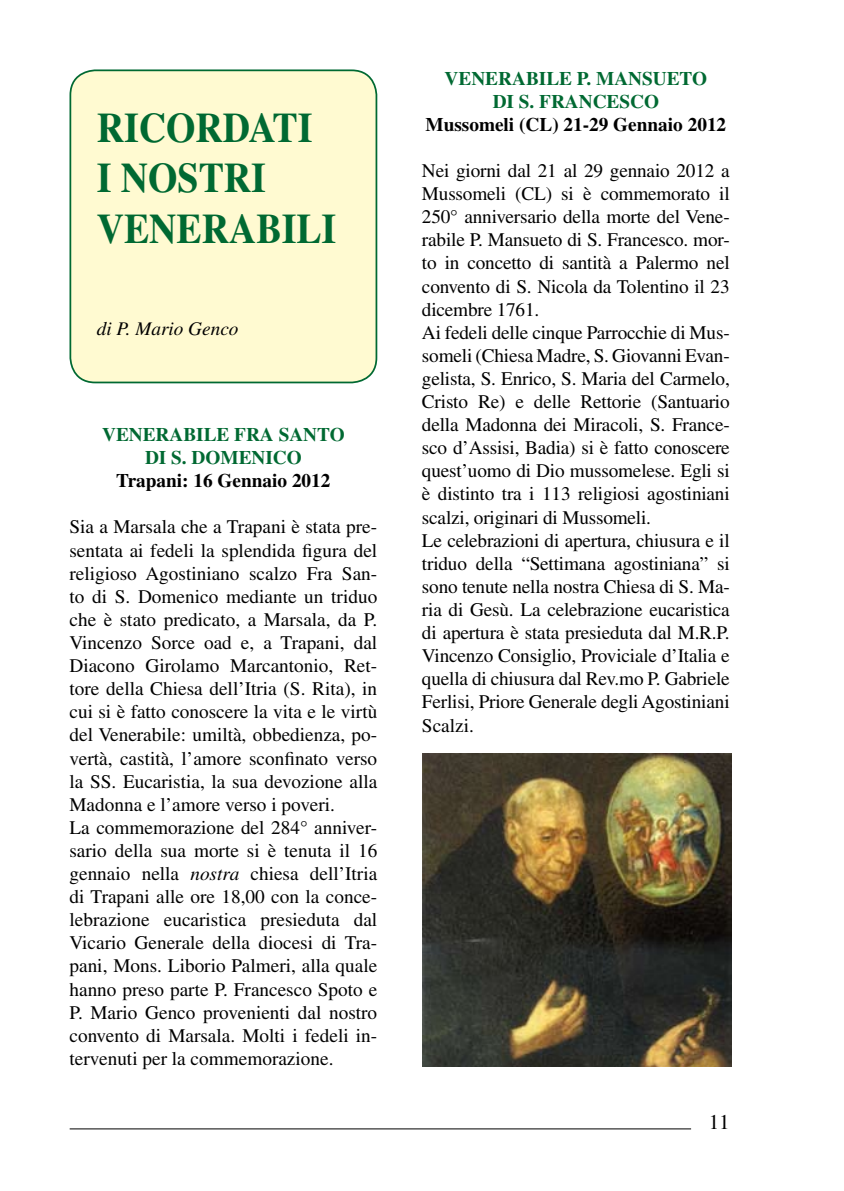
<style>
.page{position:relative;width:844px;height:1191px;background:#fff}
.page>*{position:absolute;margin:0;border:0;box-sizing:border-box;transform-origin:0 0}
.t1{font:700 42px/50.4px "Times";color:#006932;scale:.9 1}
.t2{font:21px "Times";color:#000}
.t3{font:19.25px/23.1px "Times";letter-spacing:-.01em;color:#000}
.t4{font:700 19.25px/23.1px "Times";color:#006932;text-align:center}
.t5{font:700 19.25px "Times";color:#000}
.t6{font:italic 19.25px "Times";color:#000}
.s1{font-style:italic}
</style>
<div class="page">
<div style="left:70px;top:70px;width:306px;height:312px;background:#fffad1;border-radius:25px"></div>
<div style="left:69px;top:69px;width:308px;height:314px;border:2px solid #006932;border-radius:25px"></div>
<hr style="left:70px;top:1128px;width:621px;height:1px;background:#000">
<img style="left:422px;top:753px;width:309px;height:314px">
<h1 class="t1" style="left:97px;top:102px;width:268px">RICORDATI<br>I NOSTRI<br>VENERABILI</h1>
<p class="t6" style="left:97px;top:318px;width:143px">di P. Mario Genco</p>
<p class="t4" style="left:102px;top:422px;width:244px">VENERABILE FRA SANTO<br>DI S. DOMENICO</p>
<p class="t5" style="left:116px;top:469px;width:216px">Trapani: 16 Gennaio 2012</p>
<p class="t3" style="left:69px;top:515px;width:309px">Sia a Marsala che a Trapani è stata pre&shy;sentata ai fedeli la splendida figura del religioso Agostiniano scalzo Fra San&shy;to di S. Domenico mediante un triduo che è stato predicato, a Marsala, da P.<br>Vincenzo Sorce oad e, a Trapani, dal Diacono Girolamo Marcantonio, Ret&shy;tore della Chiesa dell’Itria (S. Rita), in cui si è fatto conoscere la vita e le virtù del Venerabile: umiltà, obbedienza, po&shy;vertà, castità, l’amore sconfinato verso la SS. Eucaristia, la sua devozione alla Madonna e l’amore verso i poveri.<br>La commemorazione del 284° anniver&shy;sario della sua morte si è tenuta il 16 gennaio nella <span class="s1">nostra</span> chiesa dell’Itria di Trapani alle ore 18,00 con la conce&shy;lebrazione eucaristica presieduta dal Vicario Generale della diocesi di Tra&shy;pani, Mons. Liborio Palmeri, alla quale hanno preso parte P. Francesco Spoto e P. Mario Genco provenienti dal nostro convento di Marsala. Molti i fedeli in&shy;tervenuti per la commemorazione.</p>
<p class="t4" style="left:444px;top:66px;width:264px">VENERABILE P. MANSUETO<br>DI S. FRANCESCO</p>
<p class="t5" style="left:425px;top:113px;width:302px">Mussomeli (CL) 21-29 Gennaio 2012</p>
<p class="t3" style="left:422px;top:159px;width:309px">Nei giorni dal 21 al 29 gennaio 2012 a Mussomeli (CL) si è commemorato il 250° anniversario della morte del Vene&shy;rabile P. Mansueto di S. Francesco. mor&shy;to in concetto di santità a Palermo nel convento di S. Nicola da Tolentino il 23 dicembre 1761.<br>Ai fedeli delle cinque Parrocchie di Mus&shy;someli (Chiesa Madre, S. Giovanni Evan&shy;gelista, S. Enrico, S. Maria del Carmelo, Cristo Re) e delle Rettorie (Santuario della Madonna dei Miracoli, S. France&shy;sco d’Assisi, Badia) si è fatto conoscere quest’uomo di Dio mussomelese. Egli si è distinto tra i 113 religiosi agostiniani scalzi, originari di Mussomeli.<br>Le celebrazioni di apertura, chiusura e il triduo della “Settimana agostiniana” si sono tenute nella nostra Chiesa di S. Ma&shy;ria di Gesù. La celebrazione eucaristica di apertura è stata presieduta dal M.R.P.<br>Vincenzo Consiglio, Proviciale d’Italia e quella di chiusura dal Rev.mo P. Gabriele Ferlisi, Priore Generale degli Agostiniani Scalzi.</p>
<p class="t2" style="left:708px;top:1110px;width:22px">11</p>
</div>
